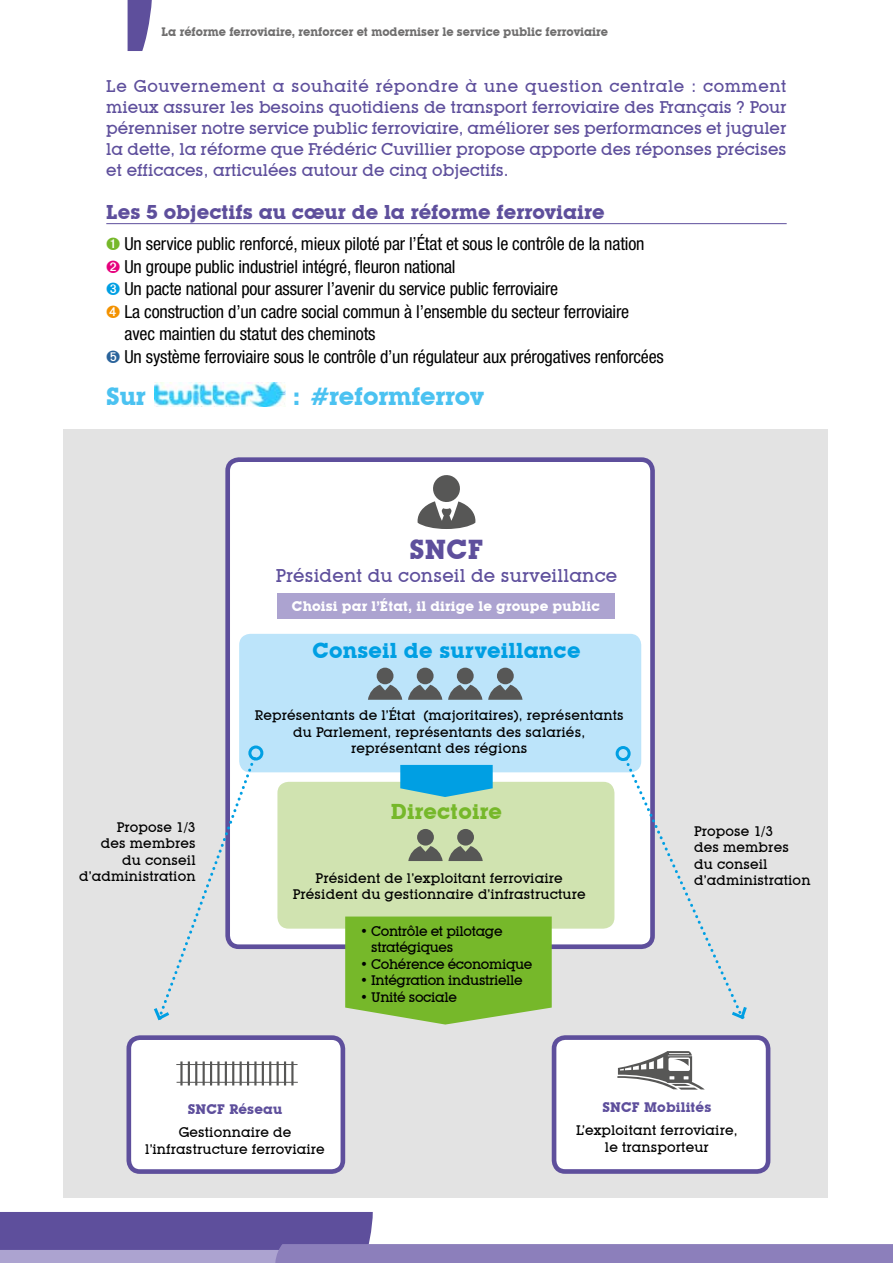
<style>
.page{position:relative;width:893px;height:1263px;background:#fff}
.page>*{position:absolute;margin:0;border:0;box-sizing:border-box;transform-origin:0 0}
.t1{font:700 26.7px "Lubalin Graph IT Cby BT";color:#5e4f9c}
.t2{font:700 24.15px "Lubalin Graph IT Cby BT";letter-spacing:-.01em;color:#4bc2f1}
.t3{font:700 21px "Lubalin Graph IT Cby BT";letter-spacing:.01em;color:#009fe3}
.t4{font:700 21px "Lubalin Graph IT Cby BT";letter-spacing:.01em;color:#76b82a}
.t5{font:700 19.5px "Lubalin Graph IT Cby BT";color:#5e4f9c}
.t6{font:condensed 18px/22.5px "Helvetica Neue";letter-spacing:-.01em;color:#000}
.t7{font:500 18px "Lubalin Graph IT Cby BT";letter-spacing:.01em;color:#5e4f9c}
.t8{font:500 16.5px/21px "Lubalin Graph IT Cby BT";color:#5e4f9c;text-align:justify}
.t9{font:500 13.5px/16.5px "Lubalin Graph IT Cby BT";letter-spacing:.01em;color:#000;text-align:center}
.t10{font:500 13.5px/16.5px "Lubalin Graph IT Cby BT";letter-spacing:-.025em;color:#000}
.t11{font:700 13.5px "Lubalin Graph IT Cby BT";letter-spacing:.01em;color:#fff}
.t12{font:700 13.5px "Lubalin Graph IT Cby BT";letter-spacing:.01em;color:#5e4f9c}
.t13{font:700 12px "Lubalin Graph IT Cby BT";color:#706f6f;scale:.94 1}
</style>
<div class="page">
<svg style="left:0;top:1212px;width:893px;height:51px"></svg>
<svg style="left:128px;top:0;width:24px;height:51px"></svg>
<div style="left:64px;top:430px;width:764px;height:768px;background:#e3e3e3"></div>
<div style="left:228px;top:460px;width:424px;height:487px;background:#fff;border-radius:11px"></div>
<div style="left:225px;top:457px;width:430px;height:492px;border:5px solid #5e4f9c;border-radius:11px"></div>
<div style="left:129px;top:1038px;width:214px;height:133px;background:#fff;border-radius:11px"></div>
<div style="left:126px;top:1035px;width:219px;height:139px;border:5px solid #5e4f9c;border-radius:11px"></div>
<div style="left:554px;top:1037px;width:214px;height:134px;background:#fff;border-radius:11px"></div>
<div style="left:552px;top:1035px;width:218px;height:139px;border:5px solid #5e4f9c;border-radius:11px"></div>
<div style="left:239px;top:634px;width:402px;height:138px;background:#bce4fa;border-radius:11px"></div>
<div style="left:277px;top:782px;width:337px;height:147px;background:#d0e3b0;border-radius:11px"></div>
<svg style="left:448px;top:668px;width:34px;height:32px"></svg>
<svg style="left:488px;top:668px;width:34px;height:32px"></svg>
<svg style="left:408px;top:668px;width:34px;height:32px"></svg>
<svg style="left:368px;top:668px;width:34px;height:32px"></svg>
<svg style="left:408px;top:829px;width:75px;height:32px"></svg>
<svg style="left:418px;top:475px;width:57px;height:54px"></svg>
<div style="left:277px;top:593px;width:337px;height:25px;background:#aca3d0"></div>
<svg style="left:400px;top:765px;width:93px;height:32px;background:#1da8dc"></svg>
<svg style="left:345px;top:916px;width:207px;height:108px;background:#7ebb38"></svg>
<img style="left:155px;top:382px;width:130px;height:25px">
<hr style="left:106px;top:223px;width:681px;height:1px;background:#5e4f9c">
<div style="left:248px;top:745px;width:15px;height:15px;border:3px solid #009fe3;border-radius:50%"></div>
<svg style="left:154px;top:757px;width:102px;height:264px"></svg>
<div style="left:616px;top:746px;width:15px;height:15px;border:3px solid #009fe3;border-radius:50%"></div>
<svg style="left:624px;top:757px;width:123px;height:263px"></svg>
<hr style="left:176px;top:1064px;width:122px;height:1px;background:#575756">
<hr style="left:177px;top:1082px;width:121px;height:1px;background:#575756">
<hr style="left:180px;top:1061px;width:3px;height:24px;background:#575756">
<hr style="left:188px;top:1061px;width:2px;height:24px;background:#575756">
<hr style="left:195px;top:1061px;width:2px;height:24px;background:#575756">
<hr style="left:203px;top:1061px;width:2px;height:24px;background:#575756">
<hr style="left:210px;top:1061px;width:2px;height:24px;background:#575756">
<hr style="left:217px;top:1061px;width:3px;height:24px;background:#575756">
<hr style="left:225px;top:1061px;width:2px;height:24px;background:#575756">
<hr style="left:232px;top:1061px;width:2px;height:24px;background:#575756">
<hr style="left:240px;top:1061px;width:2px;height:24px;background:#575756">
<hr style="left:247px;top:1061px;width:2px;height:24px;background:#575756">
<hr style="left:254px;top:1061px;width:3px;height:24px;background:#575756">
<hr style="left:262px;top:1061px;width:2px;height:24px;background:#575756">
<hr style="left:269px;top:1061px;width:2px;height:24px;background:#575756">
<hr style="left:277px;top:1061px;width:2px;height:24px;background:#575756">
<hr style="left:284px;top:1061px;width:2px;height:24px;background:#575756">
<hr style="left:291px;top:1061px;width:3px;height:24px;background:#575756">
<svg style="left:617px;top:1051px;width:87px;height:38px"></svg>
<p class="t13" style="left:162px;top:24px;width:477px">La réforme ferroviaire, renforcer et moderniser le service public ferroviaire</p>
<p class="t8" style="left:106px;top:75px;width:682px">Le Gouvernement a souhaité répondre à une question centrale : comment mieux assurer les besoins quotidiens de transport ferroviaire des Français ? Pour pérenniser notre service public ferroviaire, améliorer ses performances et juguler la dette, la réforme que Frédéric Cuvillier propose apporte des réponses précises et efficaces, articulées autour de cinq objectifs.</p>
<h3 class="t5" style="left:106px;top:200px;width:500px">Les 5 objectifs au cœur de la réforme ferroviaire</h3>
<p class="t6" style="left:124px;top:232px;width:541px">Un service public renforcé, mieux piloté par l’État et sous le contrôle de la nation Un groupe public industriel intégré, fleuron national<br>Un pacte national pour assurer l’avenir du service public ferroviaire<br>La construction d’un cadre social commun à l’ensemble du secteur ferroviaire avec maintien du statut des cheminots<br>Un système ferroviaire sous le contrôle d’un régulateur aux prérogatives renforcées</p>
<h2 class="t2" style="left:106px;top:381px;width:41px">Sur</h2>
<h2 class="t2" style="left:293px;top:381px;width:193px">: #reformferrov</h2>
<h1 class="t1" style="left:409px;top:533px;width:76px">sncf</h1>
<h3 class="t7" style="left:276px;top:564px;width:343px">Président du conseil de surveillance</h3>
<p class="t11" style="left:292px;top:598px;width:309px">Choisi par l’État, il dirige le groupe public</p>
<h3 class="t3" style="left:312px;top:638px;width:269px">Conseil de surveillance</h3>
<p class="t9" style="left:255px;top:707px;width:371px">Représentants de l’État (majoritaires), représentants du Parlement, représentants des salariés, représentant des régions</p>
<p class="t9" style="left:79px;top:819px;width:118px;text-align:right">Propose 1/3<br>des membres du conseil d’administration</p>
<h3 class="t4" style="left:391px;top:799px;width:113px">Directoire</h3>
<p class="t9" style="left:293px;top:869px;width:294px">Président de l’exploitant ferroviaire<br>Président du gestionnaire d’infrastructure</p>
<p class="t10" style="left:371px;top:922px;width:133px;text-indent:-11px">• Contrôle et pilotage stratégiques</p>
<p class="t10" style="left:360px;top:955px;width:174px">• Cohérence économique</p>
<p class="t10" style="left:360px;top:972px;width:164px">• Intégration industrielle</p>
<p class="t10" style="left:360px;top:988px;width:98px">• Unité sociale</p>
<p class="t9" style="left:694px;top:822px;width:118px;text-align:left">Propose 1/3<br>des membres du conseil d’administration</p>
<p class="t12" style="left:188px;top:1101px;width:11px">SNCF</p>
<p class="t12" style="left:229px;top:1101px;width:54px">Réseau</p>
<p class="t9" style="left:145px;top:1124px;width:181px">Gestionnaire de l’infrastructure ferroviaire</p>
<p class="t12" style="left:602px;top:1098px;width:11px">SNCF</p>
<p class="t12" style="left:644px;top:1098px;width:69px">Mobilités</p>
<p class="t9" style="left:576px;top:1122px;width:163px">L’exploitant ferroviaire, le transporteur</p>
</div>
